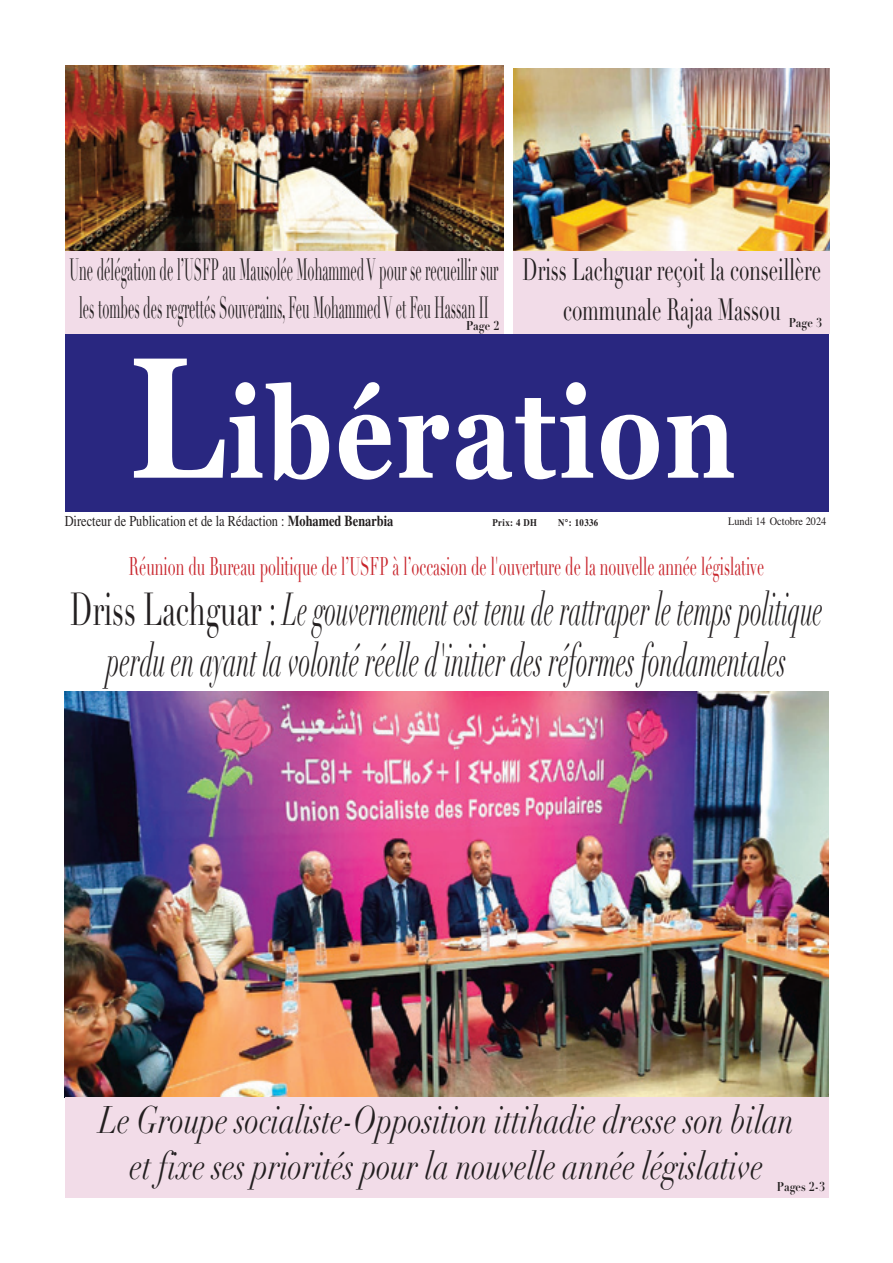
<style>
.page{position:relative;width:893px;height:1263px;background:#fff}
.page>*{position:absolute;margin:0;border:0;box-sizing:border-box;transform-origin:0 0}
.t1{font:700 171.9px "Georgia";color:#fff;scale:.81 1}
.t2{font:700 126.3px "Georgia";letter-spacing:.025em;color:#fff;scale:.81 1}
.t3{font:italic 45.45px/50.6px "Didot";color:#231f20;text-align:center;scale:.51 1}
.t4{font:italic 37.95px "Didot";color:#231f20;scale:.77 1}
.t5{font:30.3px/38px "Didot";color:#231f20;text-align:center;scale:.42 1}
.t6{font:30.3px/40.5px "Didot";color:#231f20;text-align:center;scale:.62 1}
.t7{font:25.2px "Didot";color:#c8242b;scale:.57 1}
.t8{font:15.15px "Times";color:#231f20;scale:.82 1}
.t9{font:700 12.6px "Didot";color:#231f20;scale:.87 1}
.t10{font:11.4px "Times";color:#231f20;scale:.91 1}
.t11{font:700 10.05px "Times";letter-spacing:.045em;color:#231f20;scale:.87 1}
.s1{font-weight:700}
.s2{font-style:normal}
</style>
<div class="page">
<div style="left:65px;top:334px;width:763px;height:178px;background:#292780"></div>
<img style="left:65px;top:692px;width:763px;height:405px">
<img style="left:65px;top:65px;width:438px;height:186px">
<img style="left:514px;top:68px;width:316px;height:183px">
<div style="left:65px;top:251px;width:438px;height:83px;background:#f2dce8"></div>
<div style="left:514px;top:251px;width:316px;height:83px;background:#f2dce8"></div>
<div style="left:65px;top:1097px;width:763px;height:100px;background:#f2dce8"></div>
<p class="t5" style="left:70px;top:251px;width:1022px">Une délégation ’ld e USFP au Mausolée Mohammed V pour se recueillir sur les tombes des regrettés Souverains Feu, Mohammed FeuetV Hassan II</p>
<p class="t6" style="left:522px;top:250px;width:483px">Driss Lachguar reçoit la conseillère communale Rajaa Massou</p>
<p class="t9" style="left:789px;top:315px;width:40px">Page 3</p>
<p class="t9" style="left:466px;top:317px;width:40px">Page 2</p>
<p class="t1" style="left:129px;top:289px;width:119px">L</p>
<p class="t2" style="left:228px;top:339px;width:628px">ibération</p>
<p class="t8" style="left:65px;top:506px;width:402px">Directeur de Publication et de la Rédaction : <span class="s1">Mohamed Benarbia</span></p>
<p class="t7" style="left:129px;top:551px;width:1116px">Réunion du Bureau politique de ’l USFP ’là occasion de 'l ouverture de la nouvelle année législative</p>
<p class="t3" style="left:70px;top:585px;width:1477px"><span class="s2">Driss Lachguar</span> Le<span class="s2">:</span> gouvernement est tenu de rattraper le temps politique perdu en ayant la volonté réelle 'd initier des réformes fondamentales</p>
<p class="t10" style="left:728px;top:510px;width:109px">Lundi 14 Octobre 2024</p>
<p class="t11" style="left:492px;top:513px;width:53px">Prix 4: DH</p>
<p class="t11" style="left:558px;top:513px;width:48px">N°: 10336</p>
<p class="t4" style="left:99px;top:1096px;width:904px">Le Groupe socialiste-Opposition ittihadie dresse son bilan</p>
<p class="t9" style="left:777px;top:1178px;width:57px">Pages 2-3</p>
<p class="t4" style="left:130px;top:1142px;width:824px">etfixe ses priorités pour la nouvelle année législative</p>
</div>
